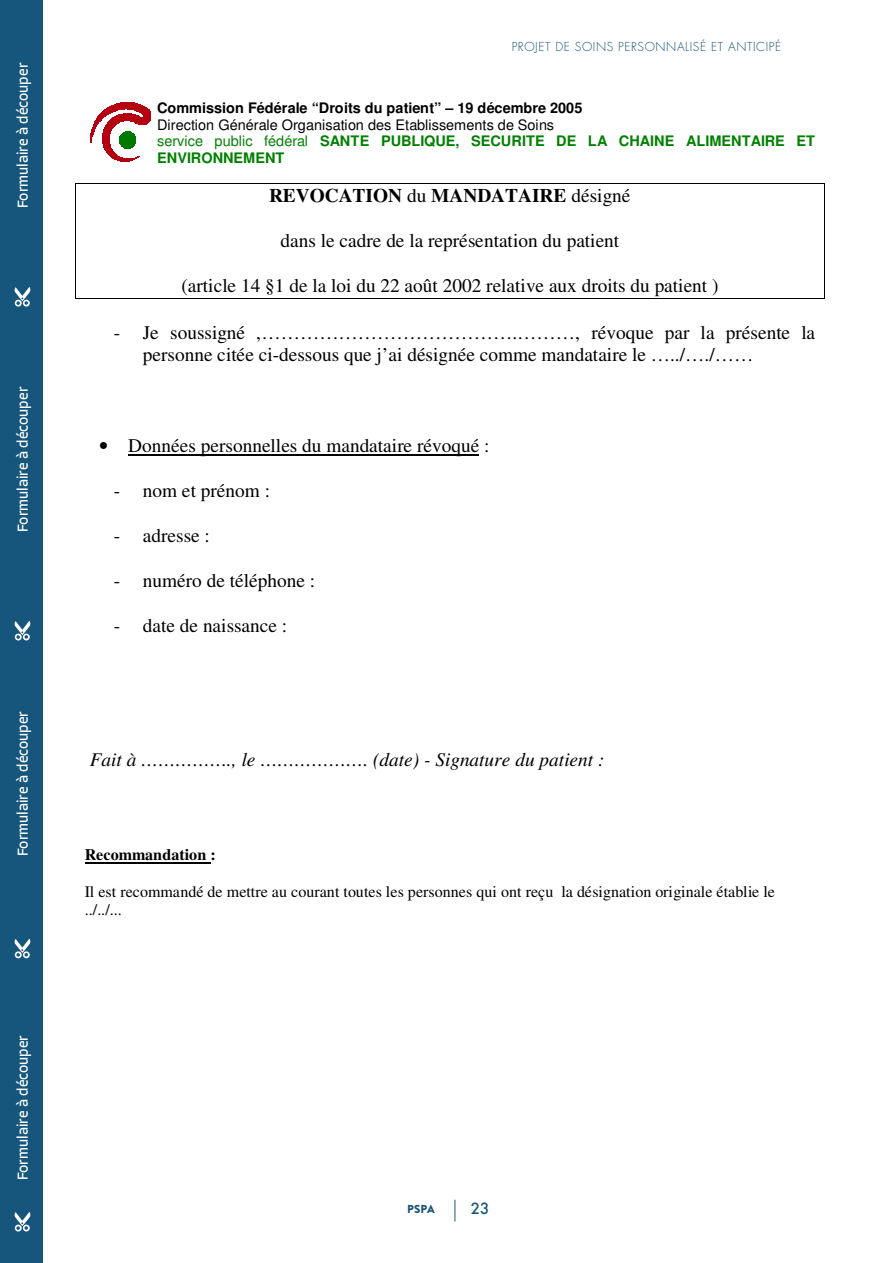
<style>
.page{position:relative;width:893px;height:1263px;background:#fff}
.page>*{position:absolute;margin:0;border:0;box-sizing:border-box;transform-origin:0 0}
.t1{font:19.35px/22.2px "Times";color:#000}
.t2{font:italic 19.35px "Times";color:#000}
.t3{font:700 19.35px "Times";color:#000}
.t4{font:16.05px/18.5px "Times";letter-spacing:.005em;color:#000}
.t5{font:700 16.05px "Times";color:#000}
.t6{font:15px "Allotrope";color:#fff}
.t7{font:500 15px "Futura";color:#1a567a}
.t8{font:700 14.55px/16.6px "Helvetica";color:#008000}
.t9{font:700 14.55px "Helvetica";color:#000}
.t10{font:300 12px "Futura LT";letter-spacing:.05em;color:#1a567a}
.t11{font:900 11.55px "Brandon Grotesque";color:#1a567a}
.s1{font-weight:400;color:#000}
.s2{font-weight:400}
</style>
<div class="page">
<svg style="left:91px;top:102px;width:60px;height:60px"></svg>
<hr style="left:76px;top:183px;width:748px;height:1px;background:#000">
<hr style="left:75px;top:184px;width:1px;height:46px;background:#000">
<hr style="left:824px;top:184px;width:1px;height:46px;background:#000">
<hr style="left:75px;top:230px;width:1px;height:45px;background:#000">
<hr style="left:824px;top:230px;width:1px;height:45px;background:#000">
<hr style="left:76px;top:298px;width:748px;height:1px;background:#000">
<svg style="left:75px;top:275px;width:1px;height:24px"></svg>
<svg style="left:824px;top:275px;width:1px;height:24px"></svg>
<hr style="left:128px;top:454px;width:351px;height:2px;background:#000">
<hr style="left:85px;top:862px;width:125px;height:2px;background:#000">
<div style="left:0;top:0;width:43px;height:1263px;background:#16557c"></div>
<svg style="left:14px;top:1212px;width:17px;height:19px"></svg>
<svg style="left:14px;top:938px;width:17px;height:20px"></svg>
<svg style="left:14px;top:621px;width:17px;height:19px"></svg>
<svg style="left:14px;top:287px;width:17px;height:20px"></svg>
<svg style="left:455px;top:1200px;width:1px;height:21px"></svg>
<p class="t6" style="left:13px;top:208px;width:147px;rotate:-90deg">Formulaire à découper</p>
<p class="t6" style="left:13px;top:532px;width:147px;rotate:-90deg">Formulaire à découper</p>
<p class="t6" style="left:13px;top:856px;width:147px;rotate:-90deg">Formulaire à découper</p>
<p class="t6" style="left:13px;top:1180px;width:147px;rotate:-90deg">Formulaire à découper</p>
<p class="t10" style="left:512px;top:40px;width:271px">PROJET DE SOINS PERSONNALISÉ ET ANTICIPÉ</p>
<p class="t9" style="left:157px;top:102px;width:427px">Commission Fédérale “Droits du patient” – 19 décembre 2005</p>
<p class="t8" style="left:157px;top:117px;width:659px"><span class="s1">Direction Générale Organisation des Etablissements de Soins<br></span><span class="s2">service public fédéral</span> SANTE PUBLIQUE, SECURITE DE LA CHAINE ALIMENTAIRE ET<br>ENVIRONNEMENT</p>
<p class="t3" style="left:269px;top:184px;width:363px">REVOCATION <span class="s2">du</span> MANDATAIRE <span class="s2">désigné</span></p>
<p class="t1" style="left:280px;top:232px;width:340px">dans le cadre de la représentation du patient</p>
<p class="t1" style="left:181px;top:277px;width:539px">(article 14 §1 de la loi du 22 août 2002 relative aux droits du patient )</p>
<p class="t1" style="left:143px;top:324px;width:674px;text-indent:-29px">- Je soussigné ,………………………………….………, révoque par la présente la personne citée ci-dessous que j’ai désignée comme mandataire le …../…./……</p>
<p class="t1" style="left:99px;top:437px;width:392px">• Données personnelles du mandataire révoqué :</p>
<p class="t1" style="left:114px;top:482px;width:158px">- nom et prénom :</p>
<p class="t1" style="left:114px;top:526px;width:98px">- adresse :</p>
<p class="t1" style="left:114px;top:571px;width:203px">- numéro de téléphone :</p>
<p class="t1" style="left:114px;top:616px;width:175px">- date de naissance :</p>
<p class="t2" style="left:90px;top:752px;width:516px">Fait à ……………., le ………………. (date) - Signature du patient :</p>
<p class="t5" style="left:85px;top:845px;width:132px">Recommandation :</p>
<p class="t4" style="left:85px;top:884px;width:692px">Il est recommandé de mettre au courant toutes les personnes qui ont reçu la désignation originale établie le ../../...</p>
<p class="t11" style="left:407px;top:1201px;width:29px">PSPA</p>
<p class="t7" style="left:471px;top:1198px;width:20px">23</p>
</div>
